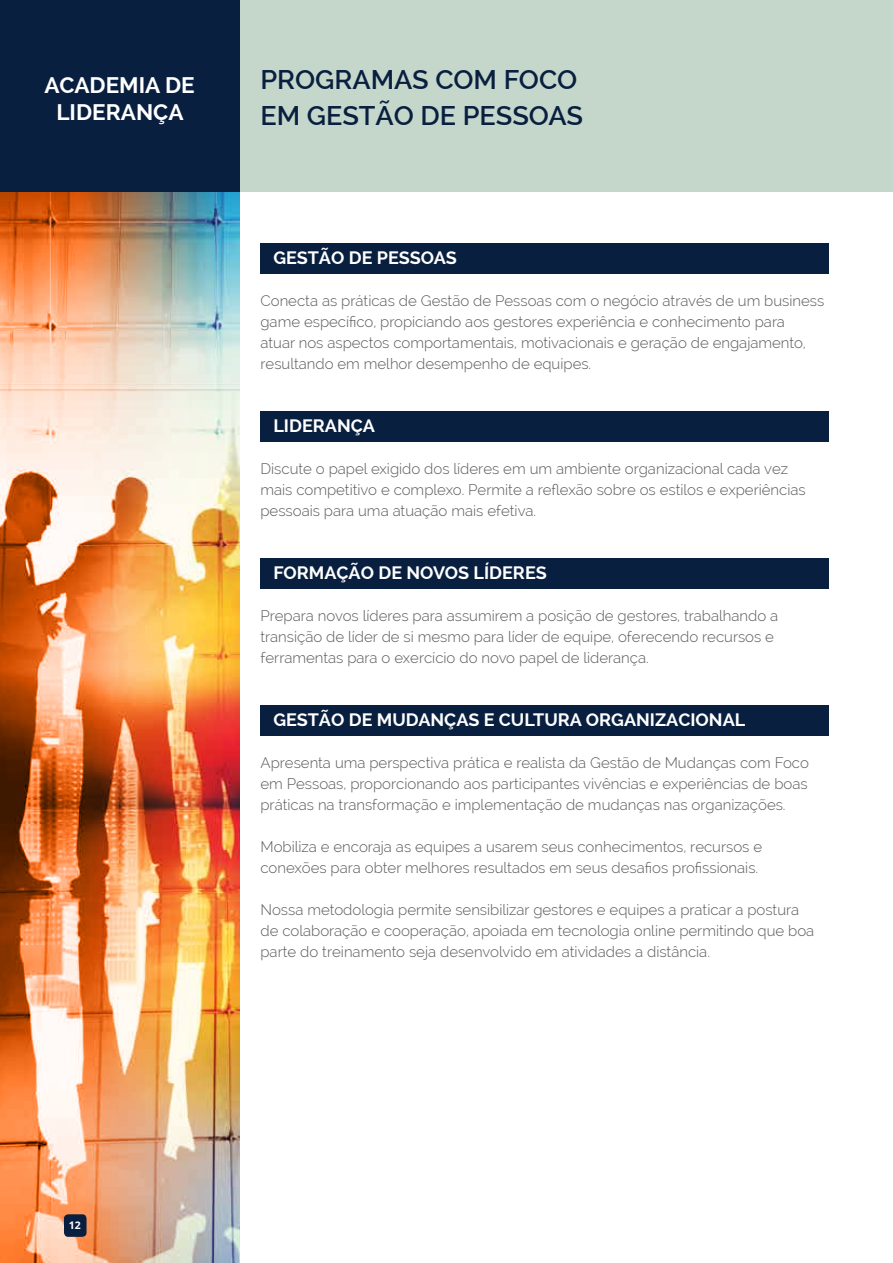
<style>
.page{position:relative;width:893px;height:1263px;background:#fff}
.page>*{position:absolute;margin:0;border:0;box-sizing:border-box;transform-origin:0 0}
.t1{font:600 27px/36px "Raleway";color:#091f3f}
.t2{font:700 22.5px "Raleway";color:#fff}
.t3{font:700 18px "Raleway";color:#fff}
.t4{font:300 15px/21px "Raleway";color:#58595b}
.t5{font:700 10.5px "Open Sans";color:#fff}
</style>
<div class="page">
<img style="left:0;top:191px;width:239px;height:1072px">
<div style="left:196px;top:0;width:697px;height:191px;background:#c4d7ca"></div>
<div style="left:0;top:0;width:239px;height:191px;background:#091f3f"></div>
<hr style="left:892px;top:0;width:1px;height:191px;background:#e6d2c1">
<div style="left:260px;top:243px;width:569px;height:30px;background:#091f3f"></div>
<div style="left:260px;top:411px;width:569px;height:30px;background:#091f3f"></div>
<div style="left:260px;top:558px;width:569px;height:30px;background:#091f3f"></div>
<div style="left:260px;top:705px;width:569px;height:30px;background:#091f3f"></div>
<div style="left:64px;top:1214px;width:23px;height:23px;background:#091f3f;border-radius:4px"></div>
<h2 class="t2" style="left:44px;top:72px;width:46px">ACADEMIA</h2>
<h2 class="t2" style="left:165px;top:72px;width:15px">DE</h2>
<h2 class="t2" style="left:56px;top:99px;width:29px">LIDERANÇA</h2>
<h1 class="t1" style="left:260px;top:62px;width:112px">PROGRAMAS</h1>
<h1 class="t1" style="left:260px;top:62px;width:318px;text-indent:175px">COM FOCO<br>EM GESTÃO DE PESS</h1>
<h1 class="t1" style="left:529px;top:98px;width:38px">OAS</h1>
<p class="t3" style="left:273px;top:247px;width:183px">GESTÃO DE PESSOAS</p>
<p class="t4" style="left:260px;top:290px;width:565px">Conecta as práticas de Gestão de Pessoas com o negócio através de um business game específico, propiciando aos gestores experiência e conhecimento para<br>atuar nos aspectos comportamentais, motivacionais e geração de engajamento, resultando em melhor desempenho de equipes.</p>
<p class="t3" style="left:273px;top:415px;width:103px">LIDERANÇA</p>
<p class="t4" style="left:260px;top:458px;width:547px">Discute o papel exigido dos líderes em um ambiente organizacional cada vez mais competitivo e complexo. Permite a reflexão sobre os estilos e experiências pessoais para uma atuação mais efetiva.</p>
<p class="t3" style="left:273px;top:562px;width:273px">FORMAÇÃO DE NOVOS LÍDERES</p>
<p class="t4" style="left:260px;top:605px;width:519px">Prepara novos líderes para assumirem a posição de gestores, trabalhando a transição de líder de si mesmo para líder de equipe, oferecendo recursos e ferramentas para o exercício do novo papel de liderança.</p>
<p class="t3" style="left:273px;top:709px;width:469px">GESTÃO DE MUDANÇAS E CULTURA ORGANIZACIONAL</p>
<p class="t4" style="left:260px;top:752px;width:550px;text-align:justify">Apresenta uma perspectiva prática e realista da Gestão de M udanças com Foco em Pessoas, proporcionando aos participantes vivências e experiências de boas práticas na transformação e implementação de mudanças nas organizações.</p>
<p class="t4" style="left:260px;top:836px;width:503px">Mobiliza e encoraja as equipes a usarem seus conhecimentos, recursos e conexões para obter melhores resultados em seus desafios profissionais.</p>
<p class="t4" style="left:260px;top:899px;width:555px">Nossa metodologia permite sensibilizar gestores e equipes a praticar a postura de colaboração e cooperação, apoiada em tecnologia online permitindo que boa parte do treinamento seja desenvolvido em atividades a distância.</p>
<p class="t5" style="left:69px;top:1218px;width:13px">12</p>
</div>
